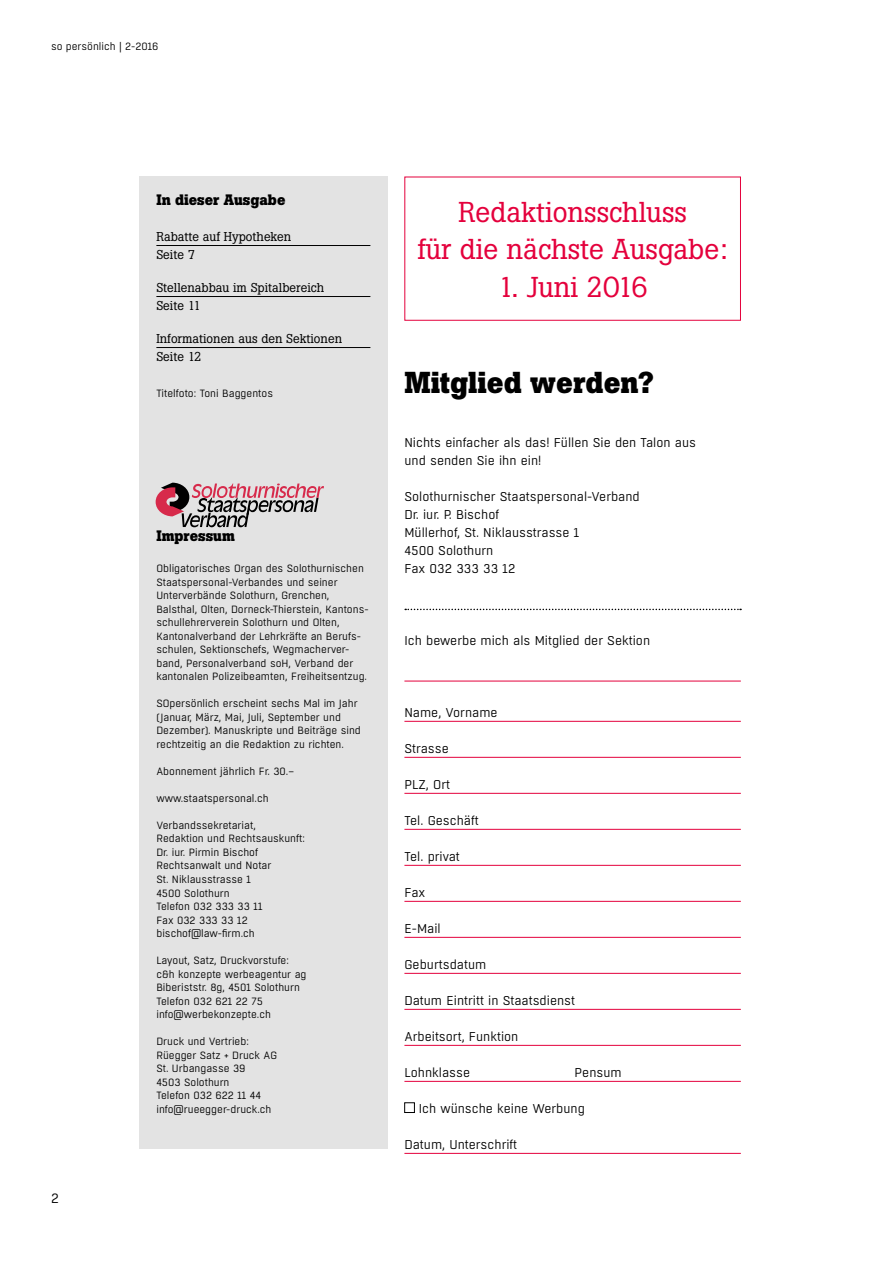
<style>
.page{position:relative;width:893px;height:1263px;background:#fff}
.page>*{position:absolute;margin:0;border:0;box-sizing:border-box;transform-origin:0 0}
.t1{font:700 30px "Boton";color:#000}
.t2{font:28.5px/37.5px "Boton";color:#e4003c;text-align:center}
.t3{font:700 15px "Boton";color:#000}
.t4{font:13.5px "Boxed";color:#000}
.t5{font:12.75px/18px "Boxed";color:#000}
.t6{font:12.75px/18px "Boton";color:#000}
.t7{font:10.5px/13.5px "Boxed";color:#000}
</style>
<div class="page">
<div style="left:139px;top:177px;width:248px;height:972px;background:#e3e3e3"></div>
<hr style="left:156px;top:245px;width:214px;height:1px;background:#000">
<hr style="left:156px;top:296px;width:214px;height:1px;background:#000">
<hr style="left:156px;top:347px;width:214px;height:1px;background:#000">
<div style="left:404px;top:177px;width:337px;height:144px;border:1px solid #e4003c"></div>
<svg style="left:156px;top:483px;width:168px;height:44px"></svg>
<svg style="left:405px;top:609px;width:336px;height:1px"></svg>
<hr style="left:404px;top:681px;width:337px;height:1px;background:#e4003c">
<hr style="left:404px;top:721px;width:337px;height:1px;background:#e4003c">
<hr style="left:404px;top:757px;width:337px;height:1px;background:#e4003c">
<hr style="left:404px;top:793px;width:337px;height:1px;background:#e4003c">
<hr style="left:404px;top:829px;width:337px;height:1px;background:#e4003c">
<hr style="left:404px;top:865px;width:337px;height:1px;background:#e4003c">
<hr style="left:404px;top:901px;width:337px;height:1px;background:#e4003c">
<hr style="left:404px;top:937px;width:337px;height:1px;background:#e4003c">
<hr style="left:404px;top:973px;width:337px;height:1px;background:#e4003c">
<hr style="left:404px;top:1009px;width:337px;height:1px;background:#e4003c">
<hr style="left:404px;top:1045px;width:337px;height:1px;background:#e4003c">
<hr style="left:404px;top:1081px;width:337px;height:1px;background:#e4003c">
<hr style="left:404px;top:1153px;width:337px;height:1px;background:#e4003c">
<div style="left:404px;top:1102px;width:11px;height:11px;border:1px solid #000"></div>
<p class="t7" style="left:51px;top:40px;width:109px">so persönlich | 2-2016</p>
<p class="t4" style="left:51px;top:1189px;width:9px">2</p>
<h3 class="t3" style="left:156px;top:191px;width:131px">In dieser Ausgabe</h3>
<p class="t6" style="left:156px;top:227px;width:136px">Rabatte auf Hypotheken<br>Seite 7</p>
<p class="t6" style="left:156px;top:278px;width:169px">Stellenabbau im Spitalbereich<br>Seite 11</p>
<p class="t6" style="left:156px;top:329px;width:187px">Informationen aus den Sektionen<br>Seite 12</p>
<p class="t7" style="left:156px;top:387px;width:118px">Titelfoto: Toni Baggentos</p>
<h3 class="t3" style="left:156px;top:527px;width:80px">Impressum</h3>
<p class="t7" style="left:156px;top:562px;width:214px">Obligatorisches Organ des Solothurnischen Staatspersonal-Verbandes und seiner Unterverbände Solothurn, Grenchen, Balsthal, Olten, Dorneck-Thierstein, Kantons&shy;schullehrerverein Solothurn und Olten, Kantonalverband der Lehrkräfte an Berufs&shy;schulen, Sektionschefs, Wegmacherver&shy;band, Personalverband soH, Verband der kantonalen Polizeibeamten, Freiheitsentzug.</p>
<p class="t7" style="left:156px;top:697px;width:206px">SOpersönlich erscheint sechs Mal im Jahr (Januar, März, Mai, Juli, September und Dezember). Manuskripte und Beiträge sind rechtzeitig an die Redaktion zu richten.</p>
<p class="t7" style="left:156px;top:765px;width:139px">Abonnement jährlich Fr. 30.–</p>
<p class="t7" style="left:156px;top:792px;width:114px">www.staatspersonal.ch</p>
<p class="t7" style="left:156px;top:819px;width:150px">Verbandssekretariat,<br>Redaktion und Rechtsauskunft:<br>Dr. iur. Pirmin Bischof<br>Rechtsanwalt und Notar<br>St. Niklausstrasse 1<br>4500 Solothurn<br>Telefon 032 333 33 11<br>Fax 032 333 33 12 bischof@law-firm.ch</p>
<p class="t7" style="left:156px;top:954px;width:152px">Layout, Satz, Druckvorstufe: c&amp;h konzepte werbeagentur ag<br>Biberiststr. 8g, 4501 Solothurn<br>Telefon 032 621 22 75 info@werbekonzepte.ch</p>
<p class="t7" style="left:156px;top:1035px;width:122px">Druck und Vertrieb:<br>Rüegger Satz + Druck AG<br>St. Urbangasse 39<br>4503 Solothurn<br>Telefon 032 622 11 44 info@rueegger-druck.ch</p>
<h2 class="t2" style="left:417px;top:193px;width:312px">Redaktionsschluss<br>für die nächste Ausgabe:</h2>
<h2 class="t2" style="left:498px;top:268px;width:151px">1. Juni 2016</h2>
<h1 class="t1" style="left:404px;top:364px;width:251px">Mitglied werden?</h1>
<p class="t5" style="left:404px;top:433px;width:293px">Nichts einfacher als das! Füllen Sie den Talon aus und senden Sie ihn ein!</p>
<p class="t5" style="left:404px;top:487px;width:237px">Solothurnischer Staatspersonal-Verband<br>Dr. iur. P. Bischof<br>Müllerhof, St. Niklausstrasse 1<br>4500 Solothurn<br>Fax 032 333 33 12</p>
<p class="t5" style="left:404px;top:631px;width:247px">Ich bewerbe mich als Mitglied der Sektion</p>
<p class="t5" style="left:404px;top:703px;width:95px">Name, Vorname</p>
<p class="t5" style="left:404px;top:739px;width:46px">Strasse</p>
<p class="t5" style="left:404px;top:775px;width:47px">PLZ, Ort</p>
<p class="t5" style="left:404px;top:811px;width:76px">Tel. Geschäft</p>
<p class="t5" style="left:404px;top:847px;width:57px">Tel. privat</p>
<p class="t5" style="left:404px;top:883px;width:22px">Fax</p>
<p class="t5" style="left:404px;top:919px;width:38px">E-Mail</p>
<p class="t5" style="left:404px;top:955px;width:83px">Geburtsdatum</p>
<p class="t5" style="left:404px;top:991px;width:172px">Datum Eintritt in Staatsdienst</p>
<p class="t5" style="left:404px;top:1027px;width:115px">Arbeitsort, Funktion</p>
<p class="t5" style="left:404px;top:1063px;width:67px">Lohnklasse</p>
<p class="t5" style="left:574px;top:1063px;width:49px">Pensum</p>
<p class="t5" style="left:419px;top:1099px;width:168px">Ich wünsche keine Werbung</p>
<p class="t5" style="left:404px;top:1135px;width:114px">Datum, Unterschrift</p>
</div>
